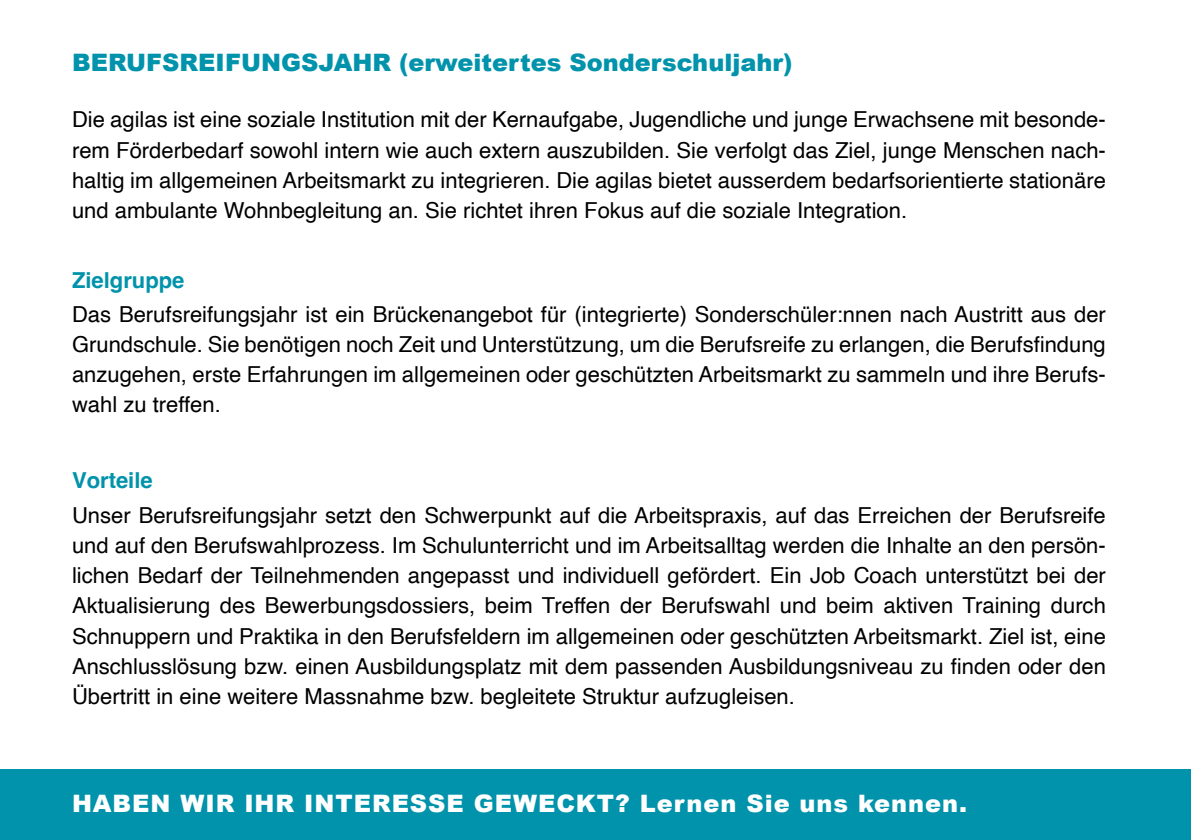
<style>
.page{position:relative;width:1191px;height:840px;background:#fff}
.page>*{position:absolute;margin:0;border:0;box-sizing:border-box;transform-origin:0 0}
.t1{font:900 24px "Arial";letter-spacing:.04em;color:#fff}
.t2{font:900 24px "Arial";color:#0093ab}
.t3{font:22px/30px "Helvetica";color:#000;text-align:justify}
.t4{font:700 22px "Helvetica";color:#0093ab}
</style>
<div class="page">
<div style="left:0;top:768px;width:1191px;height:71px;background:#0093ab"></div>
<p class="t2" style="left:72px;top:45px;width:722px">BERUFSREIFUNGSJAHR (erweitertes Sonderschuljahr)</p>
<p class="t3" style="left:72px;top:105px;width:1035px">Die agilas ist eine soziale Institution mit der Kernaufgabe, Jugendliche und junge Erwachsene mit besonde&shy;rem Förderbedarf sowohl intern wie auch extern auszubilden. Sie verfolgt das Ziel, junge Menschen nach&shy;haltig im allgemeinen Arbeitsmarkt zu integrieren. Die agilas bietet ausserdem bedarfsorientierte stationäre und ambulante Wohnbegleitung an. Sie richtet ihren Fokus auf die soziale Integration.</p>
<p class="t4" style="left:72px;top:267px;width:114px">Zielgruppe</p>
<p class="t3" style="left:72px;top:300px;width:1035px">Das Berufsreifungsjahr ist ein Brückenangebot für (integrierte) Sonderschüler:nnen nach Austritt aus der Grundschule. Sie benötigen noch Zeit und Unterstützung, um die Berufsreife zu erlangen, die Berufsfindung anzugehen, erste Erfahrungen im allgemeinen oder geschützten Arbeitsmarkt zu sammeln und ihre Berufs&shy;wahl zu treffen.</p>
<p class="t4" style="left:72px;top:466px;width:82px">Vorteile</p>
<p class="t3" style="left:72px;top:501px;width:1035px">Unser Berufsreifungsjahr setzt den Schwerpunkt auf die Arbeitspraxis, auf das Erreichen der Berufsreife und auf den Berufswahlprozess. Im Schulunterricht und im Arbeitsalltag werden die Inhalte an den persön&shy;lichen Bedarf der Teilnehmenden angepasst und individuell gefördert. Ein Job Coach unterstützt bei der Aktualisierung des Bewerbungsdossiers, beim Treffen der Berufswahl und beim aktiven Training durch Schnuppern und Praktika in den Berufsfeldern im allgemeinen oder geschützten Arbeitsmarkt. Ziel ist, eine Anschlusslösung bzw. einen Ausbildungsplatz mit dem passenden Ausbildungsniveau zu finden oder den Übertritt in eine weitere Massnahme bzw. begleitete Struktur aufzugleisen.</p>
<p class="t1" style="left:72px;top:785px;width:896px">HABEN WIR IHR INTERESSE GEWECKT? Lernen Sie uns kennen.</p>
</div>
